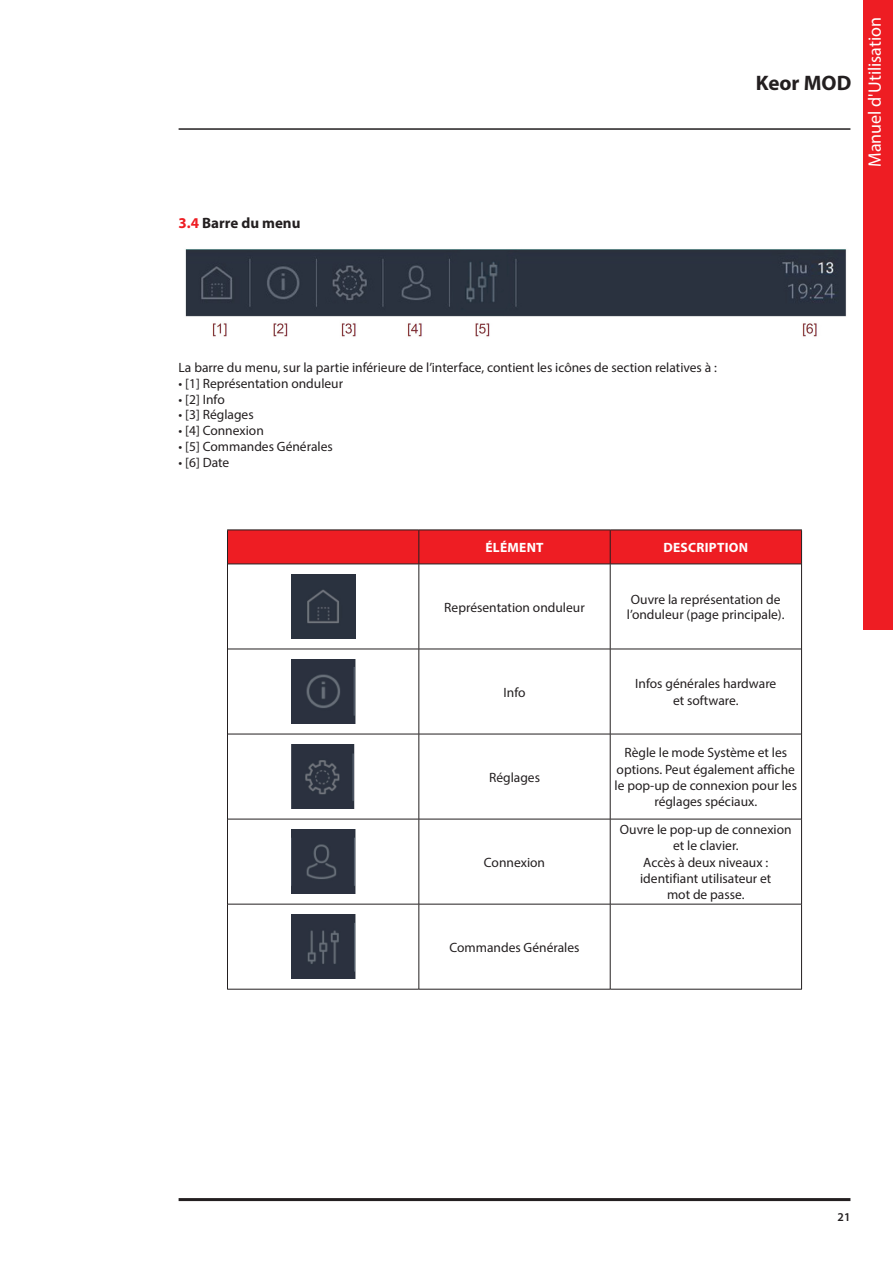
<style>
.page{position:relative;width:893px;height:1263px;background:#fff}
.page>*{position:absolute;margin:0;border:0;box-sizing:border-box;transform-origin:0 0}
.t1{font:700 21px "Myriad Pro";color:#231f20}
.t2{font:18px "Myriad Pro";color:#fff}
.t3{font:700 15px "Myriad Pro";color:#231f20}
.t4{font:13.5px/16.2px "Myriad Pro";color:#231f20;text-align:center}
.t5{font:700 13.5px "Myriad Pro";letter-spacing:.02em;color:#fff}
.t6{font:600 12px "Myriad Pro";color:#231f20}
.s1{color:#ee1d23}
</style>
<div class="page">
<div style="left:863px;top:0;width:30px;height:630px;background:#ee1d23"></div>
<hr style="left:179px;top:128px;width:671px;height:2px;background:#231f20">
<hr style="left:179px;top:1198px;width:671px;height:3px;background:#231f20">
<img style="left:185px;top:249px;width:661px;height:88px">
<div style="left:228px;top:530px;width:573px;height:34px;background:#ee1d23"></div>
<hr style="left:419px;top:530px;width:1px;height:34px;background:#231f20">
<hr style="left:610px;top:530px;width:1px;height:34px;background:#231f20">
<hr style="left:228px;top:564px;width:191px;height:1px;background:#231f20">
<hr style="left:419px;top:564px;width:191px;height:1px;background:#231f20">
<hr style="left:419px;top:564px;width:1px;height:85px;background:#231f20">
<hr style="left:610px;top:564px;width:191px;height:1px;background:#231f20">
<hr style="left:610px;top:564px;width:1px;height:85px;background:#231f20">
<hr style="left:419px;top:649px;width:1px;height:85px;background:#231f20">
<hr style="left:610px;top:649px;width:1px;height:85px;background:#231f20">
<hr style="left:419px;top:734px;width:1px;height:85px;background:#231f20">
<hr style="left:610px;top:734px;width:1px;height:85px;background:#231f20">
<hr style="left:419px;top:819px;width:1px;height:85px;background:#231f20">
<hr style="left:610px;top:819px;width:1px;height:85px;background:#231f20">
<hr style="left:419px;top:904px;width:1px;height:85px;background:#231f20">
<hr style="left:610px;top:904px;width:1px;height:85px;background:#231f20">
<hr style="left:228px;top:649px;width:191px;height:1px;background:#231f20">
<hr style="left:419px;top:649px;width:191px;height:1px;background:#231f20">
<hr style="left:610px;top:649px;width:191px;height:1px;background:#231f20">
<hr style="left:228px;top:734px;width:191px;height:1px;background:#231f20">
<hr style="left:419px;top:734px;width:191px;height:1px;background:#231f20">
<hr style="left:610px;top:734px;width:191px;height:1px;background:#231f20">
<hr style="left:228px;top:819px;width:191px;height:1px;background:#231f20">
<hr style="left:419px;top:819px;width:191px;height:1px;background:#231f20">
<hr style="left:610px;top:819px;width:191px;height:1px;background:#231f20">
<hr style="left:228px;top:904px;width:191px;height:1px;background:#231f20">
<hr style="left:419px;top:904px;width:191px;height:1px;background:#231f20">
<hr style="left:610px;top:904px;width:191px;height:1px;background:#231f20">
<hr style="left:227px;top:989px;width:192px;height:1px;background:#231f20">
<hr style="left:419px;top:989px;width:191px;height:1px;background:#231f20">
<hr style="left:610px;top:989px;width:192px;height:1px;background:#231f20">
<hr style="left:227px;top:529px;width:192px;height:1px;background:#231f20">
<hr style="left:227px;top:530px;width:1px;height:34px;background:#231f20">
<hr style="left:419px;top:529px;width:191px;height:1px;background:#231f20">
<hr style="left:610px;top:529px;width:192px;height:1px;background:#231f20">
<hr style="left:801px;top:530px;width:1px;height:34px;background:#231f20">
<hr style="left:227px;top:564px;width:1px;height:85px;background:#231f20">
<hr style="left:801px;top:564px;width:1px;height:85px;background:#231f20">
<hr style="left:227px;top:649px;width:1px;height:85px;background:#231f20">
<hr style="left:801px;top:649px;width:1px;height:85px;background:#231f20">
<hr style="left:227px;top:734px;width:1px;height:85px;background:#231f20">
<hr style="left:801px;top:734px;width:1px;height:85px;background:#231f20">
<hr style="left:227px;top:819px;width:1px;height:85px;background:#231f20">
<hr style="left:801px;top:819px;width:1px;height:85px;background:#231f20">
<hr style="left:227px;top:904px;width:1px;height:85px;background:#231f20">
<hr style="left:801px;top:904px;width:1px;height:85px;background:#231f20">
<img style="left:291px;top:574px;width:64px;height:64px">
<img style="left:291px;top:660px;width:64px;height:63px">
<img style="left:291px;top:745px;width:64px;height:63px">
<img style="left:291px;top:830px;width:64px;height:63px">
<img style="left:291px;top:915px;width:64px;height:63px">
<p class="t3" style="left:179px;top:213px;width:123px"><span class="s1">3.4</span> Barre du menu</p>
<h1 class="t1" style="left:756px;top:69px;width:97px">Keor MOD</h1>
<h2 class="t2" style="left:864px;top:167px;width:151px;rotate:-90deg">Manuel d'Utilisation</h2>
<p class="t4" style="left:179px;top:359px;width:540px">La barre du menu, sur la partie inférieure de l’interface, contient les icônes de section relatives à :</p>
<p class="t4" style="left:179px;top:375px;width:166px">• [1] Représentation onduleur</p>
<p class="t4" style="left:179px;top:391px;width:48px">• [2] Info</p>
<p class="t4" style="left:179px;top:406px;width:77px">• [3] Réglages</p>
<p class="t4" style="left:179px;top:422px;width:87px">• [4] Connexion</p>
<p class="t4" style="left:179px;top:438px;width:156px">• [5] Commandes Générales</p>
<p class="t4" style="left:179px;top:454px;width:52px">• [6] Date</p>
<p class="t5" style="left:485px;top:539px;width:60px">ÉLÉMENT</p>
<p class="t5" style="left:663px;top:539px;width:86px">DESCRIPTION</p>
<p class="t4" style="left:444px;top:599px;width:142px">Représentation onduleur</p>
<p class="t4" style="left:627px;top:591px;width:159px;line-height:15.8px;text-align:left">Ouvre la représentation de l’onduleur (page principale).</p>
<p class="t4" style="left:503px;top:684px;width:24px">Info</p>
<p class="t4" style="left:635px;top:676px;width:143px">Infos générales hardware et software.</p>
<p class="t4" style="left:489px;top:769px;width:52px">Réglages</p>
<p class="t4" style="left:484px;top:854px;width:63px">Connexion</p>
<p class="t4" style="left:449px;top:939px;width:132px">Commandes Générales</p>
<p class="t4" style="left:614px;top:744px;width:184px">Règle le mode Système et les options. Peut également affiche le pop-up de connexion pour les réglages spéciaux.</p>
<p class="t4" style="left:620px;top:821px;width:173px">Ouvre le pop-up de connexion et le clavier.<br>Accès à deux niveaux : identifiant utilisateur et<br>mot de passe.</p>
<p class="t6" style="left:838px;top:1209px;width:14px">21</p>
</div>
